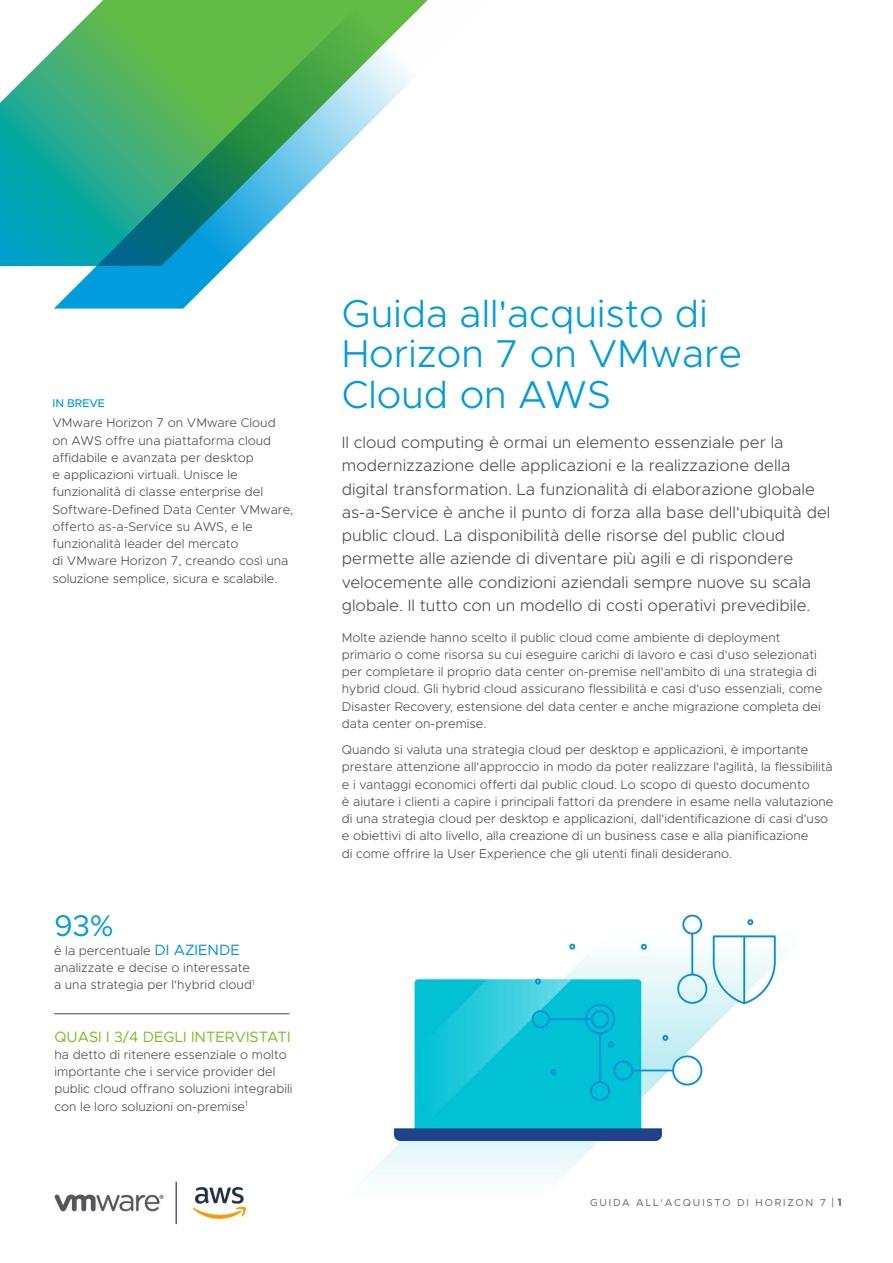
<style>
.page{position:relative;width:893px;height:1263px;background:#fff}
.page>*{position:absolute;margin:0;border:0;box-sizing:border-box;transform-origin:0 0}
._1a__MAIN_TITLE{font:300 39px/40.5px "Metropolis";color:#009cdc}
.sidebar_copy{font:30px "Metropolis";color:#009cdc}
._2a__INTRO_BODY{font:300 16.5px/23.2px "Metropolis";color:#4d4d4f}
._3a_BODY_TEXT{font:15px "Metropolis";color:#78be20}
._3a__BODY_TEXT{font:300 12.75px/17.2px "Metropolis";color:#4d4d4f}
._3a_BODY_TEXT-2{font:300 12.75px/17.2px "Metropolis";color:#4d4d4f}
._4a_SIDEBAR-HEAD{font:500 11.25px "Metropolis";color:#009cdc}
.t1{font:10.2px "Metropolis";letter-spacing:.18em;color:#606163}
.s1{font-weight:400;font-size:15px;color:#0091da}
.s2{font-family:"Gotham";font-size:10.5px}
.s3{font-family:"Gotham";font-weight:700;font-size:10.5px}
</style>
<div class="page">
<svg style="left:0;top:49px;width:54px;height:217px;background:#2bb1b1"></svg>
<svg style="left:54px;top:0;width:374px;height:309px"></svg>
<img style="left:366px;top:913px;width:419px;height:269px">
<hr style="left:54px;top:1013px;width:235px;height:1px;background:#4d4d4f">
<img style="left:54px;top:1181px;width:193px;height:44px">
<p class="_4a_SIDEBAR-HEAD" style="left:52px;top:396px;width:54px">IN BREVE</p>
<p class="_3a__BODY_TEXT" style="left:52px;top:414px;width:243px">VMware Horizon 7 on VMware Cloud on AWS offre una piattaforma cloud affidabile e avanzata per desktop<br>e applicazioni virtuali. Unisce le funzionalità di classe enterprise del Software-Defined Data Center VMware, offerto as-a-Service su AWS, e le funzionalità leader del mercato<br>di VMware Horizon 7, creando così una soluzione semplice, sicura e scalabile.</p>
<p class="sidebar_copy" style="left:54px;top:907px;width:61px">93%</p>
<p class="_3a_BODY_TEXT-2" style="left:54px;top:942px;width:202px">è la percentuale <span class="s1">DI AZIENDE </span>analizzate e decise o interessate a una strategia per l'hybrid cloud<sup>1</sup></p>
<p class="_3a_BODY_TEXT" style="left:54px;top:1027px;width:238px">QUASI I 3/4 DEGLI INTERVISTATI</p>
<p class="_3a_BODY_TEXT-2" style="left:54px;top:1046px;width:240px">ha detto di ritenere essenziale o molto importante che i service provider del public cloud offrano soluzioni integrabili con le loro soluzioni on-premise<sup>1</sup></p>
<p class="_1a__MAIN_TITLE" style="left:342px;top:293px;width:402px">Guida all'acquisto di<br>Horizon 7 on VMware<br>Cloud on AWS</p>
<p class="_2a__INTRO_BODY" style="left:342px;top:431px;width:490px">Il cloud computing è ormai un elemento essenziale per la modernizzazione delle applicazioni e la realizzazione della digital transformation. La funzionalità di elaborazione globale as-a-Service è anche il punto di forza alla base dell'ubiquità del public cloud. La disponibilità delle risorse del public cloud permette alle aziende di diventare più agili e di rispondere velocemente alle condizioni aziendali sempre nuove su scala globale. Il tutto con un modello di costi operativi prevedibile.</p>
<p class="_3a__BODY_TEXT" style="left:342px;top:629px;width:482px">Molte aziende hanno scelto il public cloud come ambiente di deployment primario o come risorsa su cui eseguire carichi di lavoro e casi d'uso selezionati per completare il proprio data center on-premise nell'ambito di una strategia di hybrid cloud. Gli hybrid cloud assicurano flessibilità e casi d'uso essenziali, come Disaster Recovery, estensione del data center e anche migrazione completa dei data center on-premise.</p>
<p class="_3a__BODY_TEXT" style="left:342px;top:741px;width:493px">Quando si valuta una strategia cloud per desktop e applicazioni, è importante prestare attenzione all'approccio in modo da poter realizzare l'agilità, la flessibilità e i vantaggi economici offerti dal public cloud. Lo scopo di questo documento<br>è aiutare i clienti a capire i principali fattori da prendere in esame nella valutazione di una strategia cloud per desktop e applicazioni, dall'identificazione di casi d'uso e obiettivi di alto livello, alla creazione di un business case e alla pianificazione<br>di come offrire la User Experience che gli utenti finali desiderano.</p>
<p class="t1" style="left:590px;top:1196px;width:253px">GUIDA ALL'ACQUISTO DI HORIZON 7 <span class="s2">|</span> <span class="s3">1</span></p>
</div>
